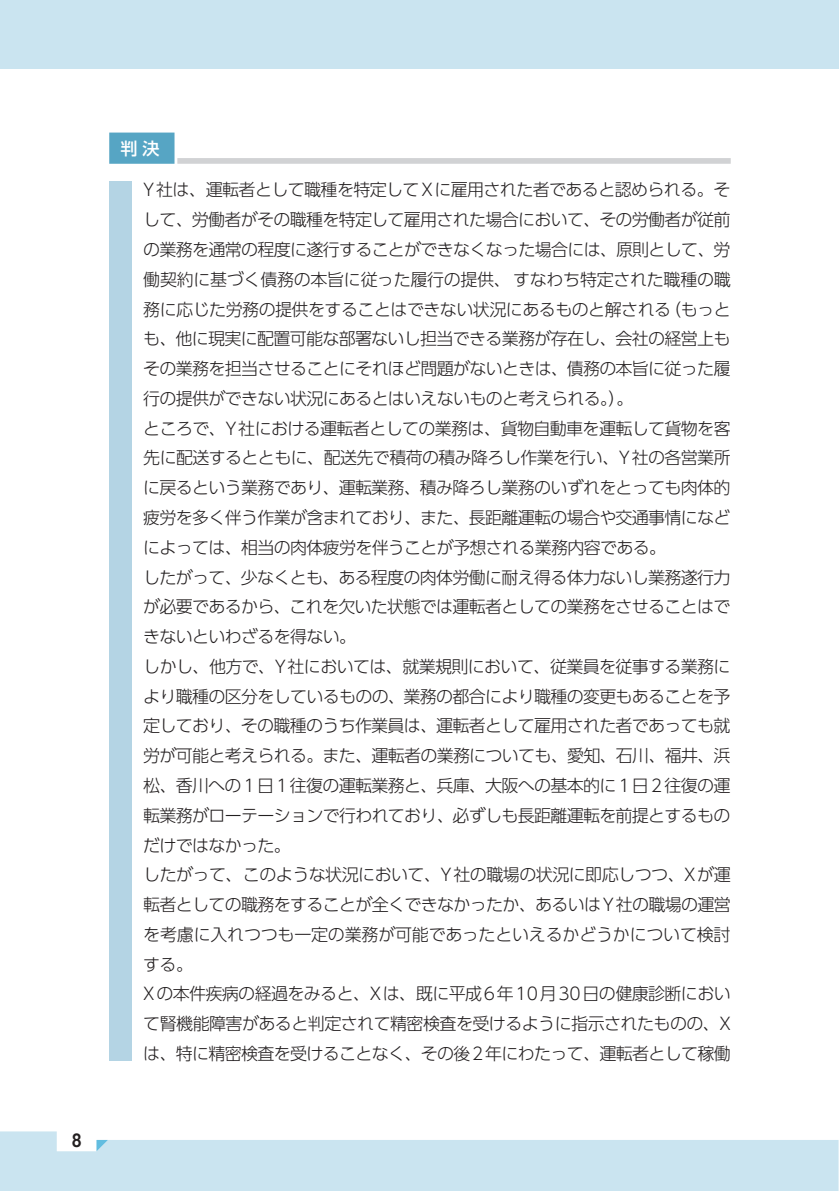
<style>
.page{position:relative;width:840px;height:1191px;background:#fff}
.page>*{position:absolute;margin:0;border:0;box-sizing:border-box;transform-origin:0 0}
.t1{font:18.4px "Midashi Go Pro MB31";color:#231f20;scale:.9 1}
.t2{font:300 17px/29.8px "UD Shin Go Pro";letter-spacing:-.04em;color:#231f20}
.t3{font:500 17px "UD Shin Go Pro";color:#fff}
</style>
<div class="page">
<div style="left:0;top:0;width:838px;height:68px;background:#cae4f0"></div>
<svg style="left:0;top:1131px;width:838px;height:60px;fill:#cae4f0"></svg>
<div style="left:57px;top:1128px;width:39px;height:23px;background:#fff"></div>
<svg style="left:96px;top:1140px;width:12px;height:11px"></svg>
<div style="left:109px;top:133px;width:65px;height:31px;background:#56a5c4"></div>
<div style="left:177px;top:158px;width:553px;height:6px;background:#d1d2d4"></div>
<div style="left:109px;top:181px;width:23px;height:879px;background:#b4d4e4"></div>
<p class="t1" style="left:72px;top:1125px;width:12px">8</p>
<p class="t3" style="left:120px;top:134px;width:40px">判 決</p>
<p class="t2" style="left:143px;top:174px;width:588px">Y社は、運転者として職種を特定してXに雇用された者であると認められる。そして、労働者がその職種を特定して雇用された場合において、その労働者が従前の業務を通常の程度に遂行することができなくなった場合には、原則として、労働契約に基づく債務の本旨に従った履行の提供、すなわち特定された職種の職務に応じた労務の提供をすることはできない状況にあるものと解される（もっとも、他に現実に配置可能な部署ないし担当できる業務が存在し、会社の経営上もその業務を担当させることにそれほど問題がないときは、債務の本旨に従った履行の提供ができない状況にあるとはいえないものと考えられる。）。<br>ところで、Y社における運転者としての業務は、貨物自動車を運転して貨物を客先に配送するとともに、配送先で積荷の積み降ろし作業を行い、Y社の各営業所に戻るという業務であり、運転業務、積み降ろし業務のいずれをとっても肉体的疲労を多く伴う作業が含まれており、また、長距離運転の場合や交通事情になどによっては、相当の肉体疲労を伴うことが予想される業務内容である。<br>したがって、少なくとも、ある程度の肉体労働に耐え得る体力ないし業務遂行力が必要であるから、これを欠いた状態では運転者としての業務をさせることはできないといわざるを得ない。<br>しかし、他方で、Y社においては、就業規則において、従業員を従事する業務により職種の区分をしているものの、業務の都合により職種の変更もあることを予定しており、その職種のうち作業員は、運転者として雇用された者であっても就労が可能と考えられる。また、運転者の業務についても、愛知、石川、福井、浜松、香川への１日１往復の運転業務と、兵庫、大阪への基本的に１日２往復の運転業務がローテーションで行われており、必ずしも長距離運転を前提とするものだけではなかった。<br>したがって、このような状況において、Y社の職場の状況に即応しつつ、Xが運転者としての職務をすることが全くできなかったか、あるいはY社の職場の運営を考慮に入れつつも一定の業務が可能であったといえるかどうかについて検討する。<br>Xの本件疾病の経過をみると、Xは、既に平成6年10月30日の健康診断において腎機能障害があると判定されて精密検査を受けるように指示されたものの、Xは、特に精密検査を受けることなく、その後2年にわたって、運転者として稼働</p>
</div>
